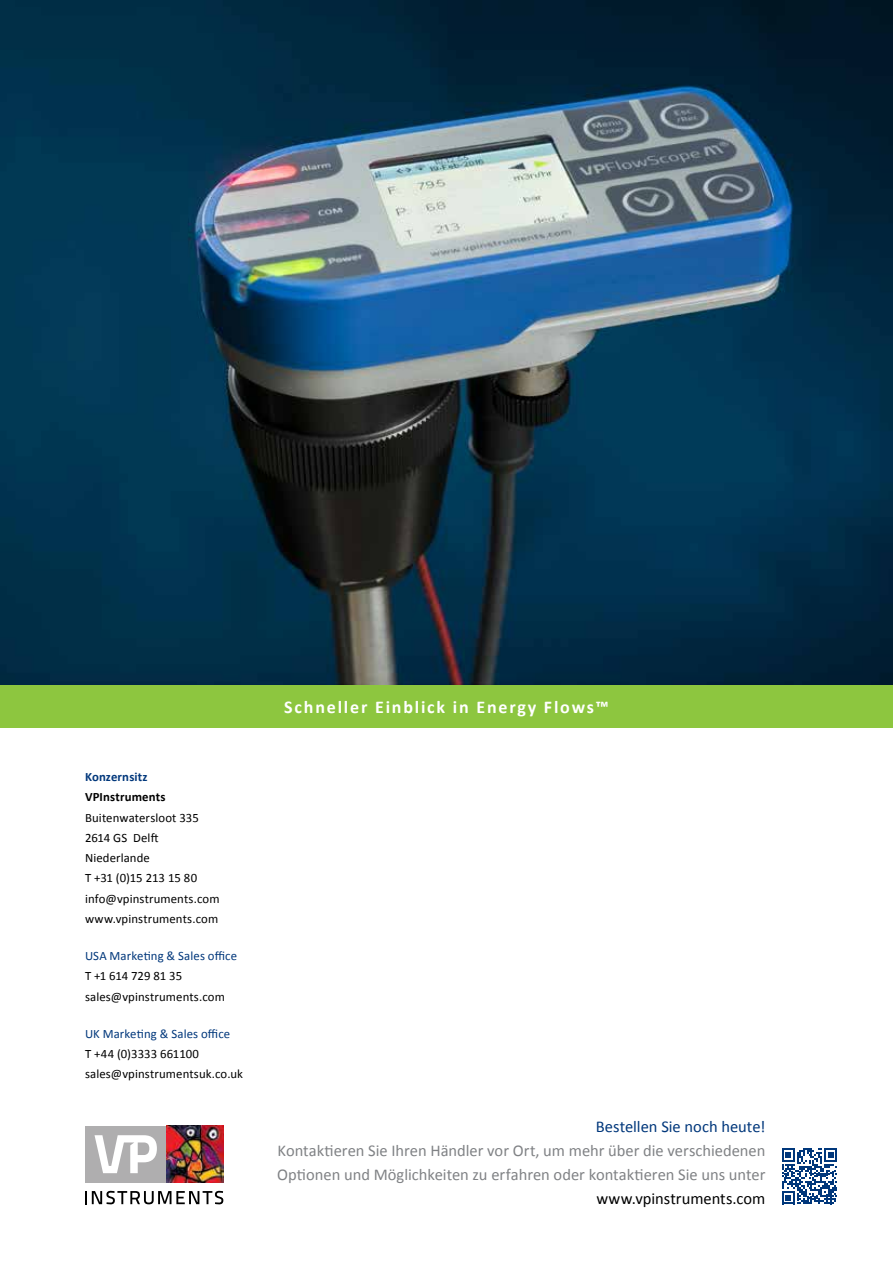
<style>
.page{position:relative;width:893px;height:1263px;background:#fff}
.page>*{position:absolute;margin:0;border:0;box-sizing:border-box;transform-origin:0 0}
.t1{font:700 18px "Calibri";letter-spacing:.1em;color:#fff}
.t2{font:16.5px/24px "Calibri";letter-spacing:-.005em;color:#808285}
.t3{font:16.5px "Calibri";color:#00377b}
.t4{font:16.5px "Calibri";color:#000}
.t5{font:12.75px/20.2px "Calibri";letter-spacing:.01em;color:#000}
.t6{font:12.75px "Calibri";letter-spacing:.01em;color:#00377b}
.t7{font:700 12.75px "Calibri";letter-spacing:.01em;color:#000}
.t8{font:700 12.75px "Calibri";letter-spacing:.01em;color:#00377b}
</style>
<div class="page">
<img style="left:0;top:0;width:893px;height:685px">
<div style="left:0;top:685px;width:893px;height:43px;background:#8dc63f"></div>
<div style="left:85px;top:1126px;width:81px;height:57px;background:#afaeaf"></div>
<svg style="left:95px;top:1135px;width:62px;height:38px"></svg>
<img style="left:166px;top:1126px;width:57px;height:57px">
<svg style="left:85px;top:1191px;width:138px;height:13px"></svg>
<svg style="left:782px;top:1148px;width:55px;height:56px"></svg>
<p class="t8" style="left:85px;top:769px;width:64px">Konzernsitz</p>
<p class="t7" style="left:85px;top:789px;width:82px">VPInstruments</p>
<p class="t5" style="left:85px;top:807px;width:136px">Buitenwatersloot 335<br>2614 GS Delft<br>Niederlande<br>T +31 (0)15 213 15 80 info@vpinstruments.com www.vpinstruments.com</p>
<p class="t6" style="left:85px;top:948px;width:154px">USA Marketing &amp; Sales office</p>
<p class="t5" style="left:85px;top:966px;width:141px">T +1 614 729 81 35 sales@vpinstruments.com</p>
<p class="t6" style="left:85px;top:1026px;width:147px">UK Marketing &amp; Sales office</p>
<p class="t5" style="left:85px;top:1044px;width:160px">T +44 (0)3333 661100 sales@vpinstrumentsuk.co.uk</p>
<h1 class="t1" style="left:284px;top:696px;width:326px">Schneller Einblick in Energy Flows™</h1>
<p class="t3" style="left:596px;top:1116px;width:171px">Bestellen Sie noch heute!</p>
<p class="t2" style="left:277px;top:1139px;width:490px">Kontaktieren Sie Ihren Händler vor Ort, um mehr über die verschiedenen<br>Optionen und Möglichkeiten zu erfahren oder kontaktieren Sie uns unter</p>
<p class="t4" style="left:596px;top:1188px;width:170px">www.vpinstruments.com</p>
</div>
